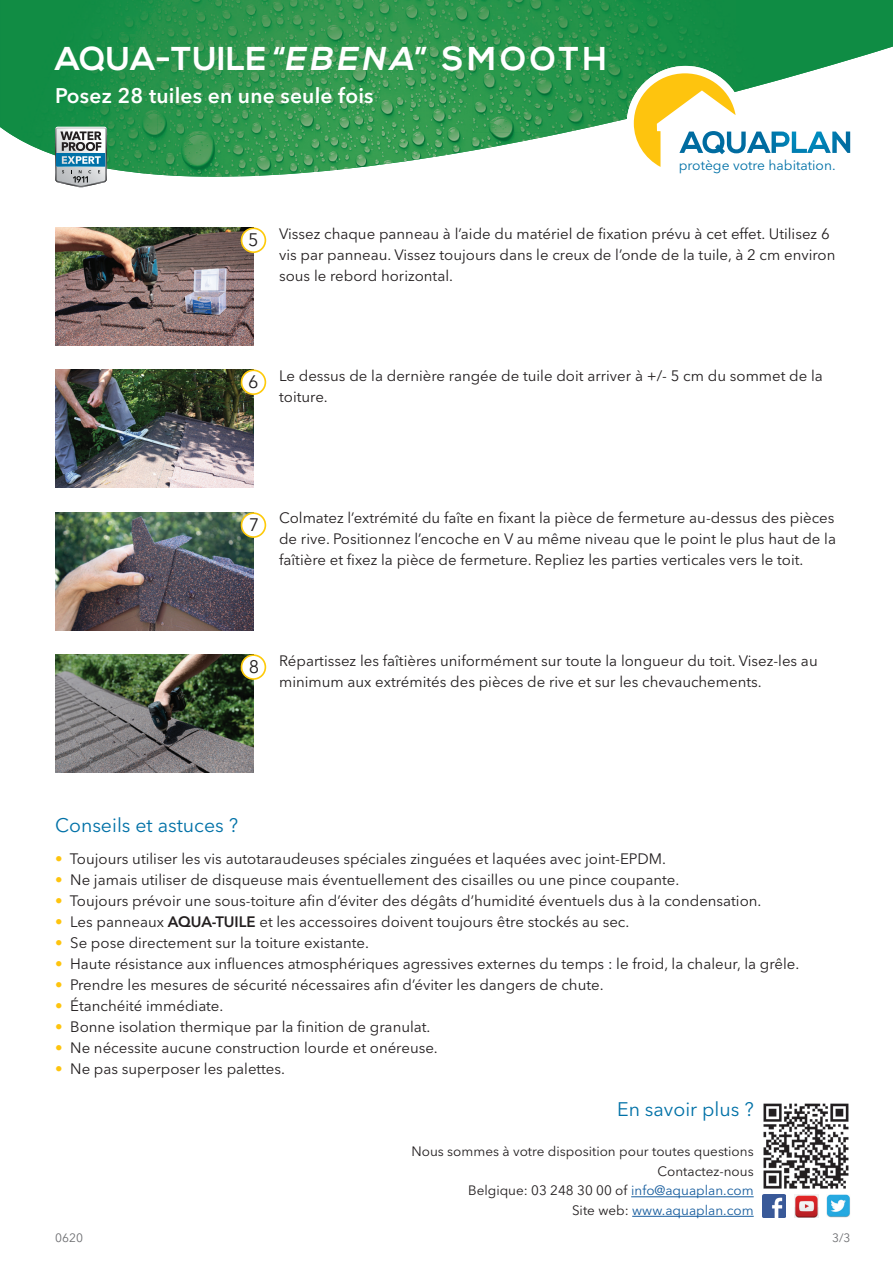
<style>
.page{position:relative;width:893px;height:1263px;background:#fff}
.page>*{position:absolute;margin:0;border:0;box-sizing:border-box;transform-origin:0 0}
.t1{font:700 33px "Nexa";letter-spacing:.02em;color:#fff}
.t2{font:600 21px "Avenir Next LT Pro";letter-spacing:.01em;color:#fff}
.t3{font:19.5px "Avenir Next LT Pro";color:#0071a7}
.t4{font:18px "Avenir Next LT Pro";color:#231f20}
.t5{font:15px/21px "Avenir Next LT Pro";color:#231f20}
.t6{font:13.8px "Avenir Next LT Pro";color:#0071a7}
.t7{font:13.5px/19.5px "Avenir Next LT Pro";color:#231f20;text-align:right}
.t8{font:12px "Avenir Next LT Pro";color:#6c6d70}
.s1{font-style:italic}
.s2{font-weight:600;color:#fec40e}
.s3{font-weight:600}
.s4{color:#175d9e}
</style>
<div class="page">
<img style="left:763px;top:1103px;width:86px;height:86px">
<img style="left:827px;top:1194px;width:23px;height:24px">
<img style="left:794px;top:1194px;width:24px;height:24px">
<img style="left:762px;top:1194px;width:24px;height:24px">
<hr style="left:631px;top:1196px;width:123px;height:1px;background:#175d9e">
<hr style="left:632px;top:1216px;width:122px;height:1px;background:#175d9e">
<img style="left:105px;top:0;width:788px;height:88px">
<div style="left:0;top:0;width:105px;height:133px;background:#118c44"></div>
<img style="left:473px;top:88px;width:161px;height:45px">
<img style="left:315px;top:88px;width:158px;height:84px">
<img style="left:158px;top:88px;width:157px;height:89px">
<img style="left:105px;top:88px;width:53px;height:87px">
<img style="left:473px;top:132px;width:92px;height:19px">
<img style="left:8px;top:132px;width:47px;height:24px">
<svg style="left:55px;top:127px;width:52px;height:60px"></svg>
<div style="left:627px;top:66px;width:117px;height:118px;background:#fff;border-radius:50%"></div>
<svg style="left:634px;top:73px;width:216px;height:94px"></svg>
<img style="left:55px;top:512px;width:198px;height:118px">
<img style="left:55px;top:654px;width:198px;height:118px">
<img style="left:55px;top:369px;width:198px;height:118px">
<img style="left:55px;top:227px;width:198px;height:118px">
<div style="left:242px;top:513px;width:23px;height:24px;background:#fff;border-radius:50%"></div>
<div style="left:241px;top:512px;width:25px;height:26px;border:2px solid #feca0a;border-radius:50%"></div>
<div style="left:242px;top:655px;width:23px;height:24px;background:#fff;border-radius:50%"></div>
<div style="left:241px;top:654px;width:25px;height:26px;border:2px solid #feca0a;border-radius:50%"></div>
<div style="left:242px;top:370px;width:23px;height:24px;background:#fff;border-radius:50%"></div>
<div style="left:241px;top:369px;width:25px;height:26px;border:2px solid #feca0a;border-radius:50%"></div>
<div style="left:242px;top:228px;width:23px;height:24px;background:#fff;border-radius:50%"></div>
<div style="left:241px;top:227px;width:25px;height:26px;border:2px solid #feca0a;border-radius:50%"></div>
<h1 class="t1" style="left:55px;top:39px;width:553px">AQUA-TUILE “<span class="s1">EBENA</span>” SMOOTH</h1>
<h2 class="t2" style="left:55px;top:83px;width:320px">Posez 28 tuiles en une seule fois</h2>
<p class="t6" style="left:679px;top:157px;width:158px">protège votre habitation.</p>
<p class="t4" style="left:248px;top:229px;width:12px">5</p>
<p class="t5" style="left:279px;top:223px;width:558px">Vissez chaque panneau à l’aide du matériel de fixation prévu à cet effet. Utilisez 6 vis par panneau. Vissez toujours dans le creux de l’onde de la tuile, à 2 cm environ sous le rebord horizontal.</p>
<p class="t4" style="left:248px;top:371px;width:12px">6</p>
<p class="t5" style="left:279px;top:365px;width:545px">Le dessus de la dernière rangée de tuile doit arriver à +/- 5 cm du sommet de la toiture.</p>
<p class="t4" style="left:249px;top:514px;width:12px">7</p>
<p class="t5" style="left:279px;top:507px;width:558px;text-align:justify">Colmatez l’extrémité du faîte en fixant la pièce de fermeture au-dessus des pièces de rive. Positionnez l’encoche en V au même niveau que le point le plus haut de la faîtière et fixez la pièce de fermeture. Repliez les parties verticales vers le toit.</p>
<p class="t4" style="left:249px;top:656px;width:12px">8</p>
<p class="t5" style="left:279px;top:650px;width:540px">Répartissez les faîtières uniformément sur toute la longueur du toit. Visez-les au minimum aux extrémités des pièces de rive et sur les chevauchements.</p>
<h3 class="t3" style="left:55px;top:814px;width:184px">Conseils et astuces ?</h3>
<p class="t5" style="left:55px;top:848px;width:612px"><span class="s2">•</span> Toujours utiliser les vis autotaraudeuses spéciales zinguées et laquées avec joint-EPDM.</p>
<p class="t5" style="left:55px;top:869px;width:626px"><span class="s2">•</span> Ne jamais utiliser de disqueuse mais éventuellement des cisailles ou une pince coupante.</p>
<p class="t5" style="left:55px;top:890px;width:708px"><span class="s2">•</span> Toujours prévoir une sous-toiture afin d’éviter des dégâts d’humidité éventuels dus à la condensation.</p>
<p class="t5" style="left:55px;top:911px;width:575px"><span class="s2">•</span> Les panneaux <span class="s3">AQUA-TUILE</span> et les accessoires doivent toujours être stockés au sec.</p>
<p class="t5" style="left:55px;top:932px;width:315px"><span class="s2">•</span> Se pose directement sur la toiture existante.</p>
<p class="t5" style="left:55px;top:953px;width:745px"><span class="s2">•</span> Haute résistance aux influences atmosphériques agressives externes du temps : le froid, la chaleur, la grêle.</p>
<p class="t5" style="left:55px;top:974px;width:550px"><span class="s2">•</span> Prendre les mesures de sécurité nécessaires afin d’éviter les dangers de chute.</p>
<p class="t5" style="left:55px;top:995px;width:170px"><span class="s2">•</span> Étanchéité immédiate.</p>
<p class="t5" style="left:55px;top:1016px;width:377px"><span class="s2">•</span> Bonne isolation thermique par la finition de granulat.</p>
<p class="t5" style="left:55px;top:1037px;width:384px"><span class="s2">•</span> Ne nécessite aucune construction lourde et onéreuse.</p>
<p class="t5" style="left:55px;top:1058px;width:231px"><span class="s2">•</span> Ne pas superposer les palettes.</p>
<h3 class="t3" style="left:617px;top:1097px;width:138px">En savoir plus ?</h3>
<p class="t7" style="left:412px;top:1142px;width:344px">Nous sommes à votre disposition pour toutes questions Contactez-nous<br>Belgique: 03 248 30 00 of <span class="s4">info@aquaplan.com<br></span>Site web: <span class="s4">www.aquaplan.com</span></p>
<p class="t8" style="left:55px;top:1231px;width:29px">0620</p>
<p class="t8" style="left:832px;top:1231px;width:20px">3/3</p>
</div>
